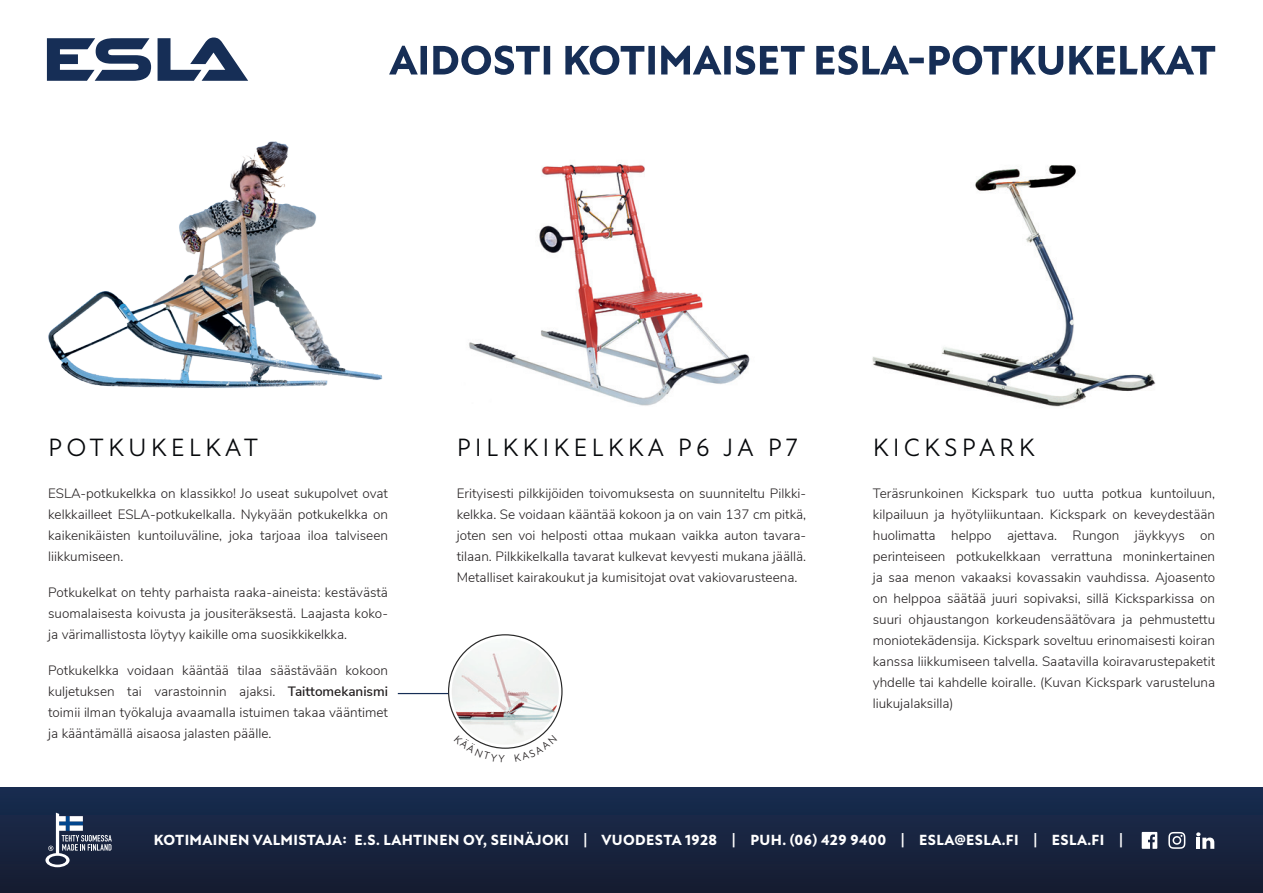
<style>
.page{position:relative;width:1263px;height:893px;background:#fff}
.page>*{position:absolute;margin:0;border:0;box-sizing:border-box;transform-origin:0 0}
.Otsikko{font:25.5px "Atten New";letter-spacing:.16em;color:#07090c}
.t1{font:800 15px "Atten New";letter-spacing:.025em;color:#fff}
.Otsikko-2{font:300 13.5px/21px "Nunito Sans";color:#231f20;text-align:justify}
.leipis{font:300 13.5px/21px "Nunito Sans";color:#231f20;text-align:justify}
.s1{font-weight:600}
</style>
<div class="page">
<div style="left:0;top:788px;width:1263px;height:105px;background:linear-gradient(to bottom,#182c50,#171c30)"></div>
<svg style="left:389px;top:46px;width:826px;height:29px"></svg>
<img style="left:469px;top:164px;width:281px;height:242px">
<img style="left:452px;top:638px;width:107px;height:106px">
<svg style="left:45px;top:813px;width:67px;height:54px"></svg>
<hr style="left:398px;top:693px;width:50px;height:1px;background:#162e56">
<img style="left:872px;top:165px;width:284px;height:242px">
<svg style="left:47px;top:38px;width:104px;height:43px"></svg>
<svg style="left:158px;top:38px;width:90px;height:43px"></svg>
<svg style="left:1142px;top:832px;width:15px;height:17px"></svg>
<svg style="left:1168px;top:832px;width:17px;height:17px"></svg>
<svg style="left:1196px;top:832px;width:18px;height:17px"></svg>
<img style="left:48px;top:141px;width:335px;height:247px">
<svg style="left:454px;top:735px;width:51px;height:14px"></svg>
<svg style="left:514px;top:735px;width:43px;height:14px"></svg>
<p class="Otsikko" style="left:48px;top:433px;width:212px">POTKUKELKAT</p>
<p class="Otsikko-2" style="left:48px;top:482px;width:341px">ESLA-potkukelkka on klassikko! Jo useat sukupolvet ovat kelkkailleet ESLA-potkukelkalla. Nykyään potkukelkka on kaikenikäisten kuntoiluväline, joka tarjoaa iloa talviseen liikkumiseen.</p>
<p class="leipis" style="left:48px;top:581px;width:341px">Potkukelkat on tehty parhaista raaka-aineista: kestävästä suomalaisesta koivusta ja jousiteräksestä. Laajasta koko&shy;ja värimallistosta löytyy kaikille oma suosikkikelkka.</p>
<p class="leipis" style="left:48px;top:659px;width:341px">Potkukelkka voidaan kääntää tilaa säästävään kokoon kuljetuksen tai varastoinnin ajaksi. <span class="s1">Taittomekanismi </span>toimii ilman työkaluja avaamalla istuimen takaa vääntimet ja kääntämällä aisaosa jalasten päälle.</p>
<p class="Otsikko" style="left:457px;top:433px;width:342px">PILKKIKELKKA P6 JA P7</p>
<p class="Otsikko-2" style="left:457px;top:482px;width:351px">Erityisesti pilkkijöiden toivomuksesta on suunniteltu Pilkki&shy;kelkka. Se voidaan kääntää kokoon ja on vain 137 cm pitkä, joten sen voi helposti ottaa mukaan vaikka auton tavara&shy;tilaan. Pilkkikelkalla tavarat kulkevat kevyesti mukana jäällä.<br>Metalliset kairakoukut ja kumisitojat ovat vakiovarusteena.</p>
<p class="Otsikko" style="left:873px;top:433px;width:163px">KICKSPARK</p>
<p class="Otsikko-2" style="left:873px;top:482px;width:344px">Teräsrunkoinen Kickspark tuo uutta potkua kuntoiluun, kilpailuun ja hyötyliikuntaan. Kickspark on keveydestään huolimatta helppo ajettava. Rungon jäykkyys on perinteiseen potkukelkkaan verrattuna moninkertainen ja saa menon vakaaksi kovassakin vauhdissa. Ajoasento on helppoa säätää juuri sopivaksi, sillä Kicksparkissa on suuri ohjaustangon korkeudensäätövara ja pehmustettu moniotekädensija. Kickspark soveltuu erinomaisesti koiran kanssa liikkumiseen talvella. Saatavilla koiravarustepaketit yhdelle tai kahdelle koiralle. (Kuvan Kickspark varusteluna liukujalaksilla)</p>
<p class="t1" style="left:154px;top:831px;width:970px">KOTIMAINEN VALMISTAJA: E.S. LAHTINEN OY, SEINÄJOKI | VUODESTA 1928 | PUH. (06) 429 9400 | ESLA@ESLA.FI | ESLA.FI |</p>
</div>
